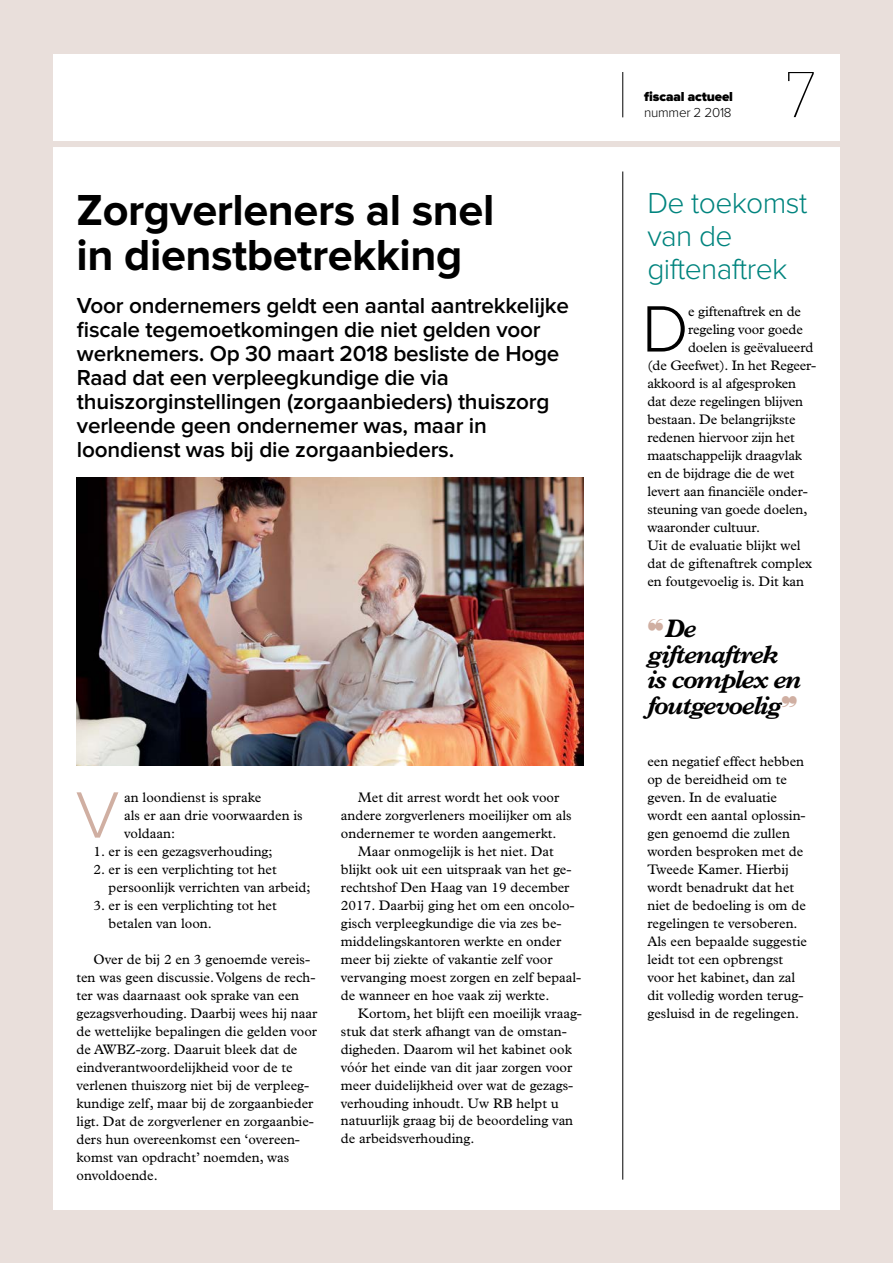
<style>
.page{position:relative;width:893px;height:1263px;background:#e9dfdb}
.page>*{position:absolute;margin:0;border:0;box-sizing:border-box;transform-origin:0 0}
.t1{font:300 67.8px "Proxima Nova";color:#d0afa2}
.t2{font:300 67.8px "Proxima Nova";color:#000}
.t3{font:100 63px "Glypha LT Std";color:#000}
.t4{font:700 45px/45px "Proxima Nova";letter-spacing:-.01em;color:#000}
.t5{font:300 30px/33px "Proxima Nova";letter-spacing:-.02em;color:#00847e}
.t6{font:italic 700 25.5px/25.5px "Plantin Std";letter-spacing:-.05em;color:#000}
.t7{font:600 22.5px/24px "Proxima Nova";letter-spacing:-.01em;color:#000}
.t8{font:13.8px/18px "Plantin Std";color:#000}
.t9{font:900 13.5px/16.5px "Proxima Nova";letter-spacing:-.01em;color:#000}
.s1{font-weight:300}
.s2{color:#d0afa2}
</style>
<div class="page">
<div style="left:53px;top:54px;width:787px;height:1156px;background:#fff"></div>
<div style="left:0;top:141px;width:893px;height:6px;background:#e9dfdb"></div>
<img style="left:77px;top:477px;width:506px;height:288px">
<hr style="left:622px;top:72px;width:1px;height:45px;background:#000">
<hr style="left:622px;top:171px;width:1px;height:1008px;background:#000">
<p class="t4" style="left:77px;top:189px;width:419px">Zorgverleners al snel in dienstbetrekking</p>
<p class="t7" style="left:77px;top:295px;width:493px">Voor ondernemers geldt een aantal aantrekkelijke fiscale tegemoetkomingen die niet gelden voor werknemers. Op 30 maart 2018 besliste de Hoge Raad dat een verpleegkundige die via thuiszorginstellingen (zorgaanbieders) thuiszorg verleende geen ondernemer was, maar in loondienst was bij die zorgaanbieders.</p>
<p class="t1" style="left:76px;top:784px;width:45px">V</p>
<p class="t8" style="left:124px;top:788px;width:180px">an loondienst is sprake<br>als er aan drie voorwaarden is voldaan:</p>
<p class="t8" style="left:94px;top:842px;width:181px">1. er is een gezagsverhouding;</p>
<p class="t8" style="left:109px;top:860px;width:203px;text-indent:-15px">2. er is een verplichting tot het persoonlijk verrichten van arbeid;</p>
<p class="t8" style="left:109px;top:896px;width:170px;text-indent:-15px">3. er is een verplichting tot het betalen van loon.</p>
<p class="t8" style="left:77px;top:950px;width:242px;text-indent:17px">Over de bij 2 en 3 genoemde vereis&shy;ten was geen discussie. Volgens de rech&shy;ter was daarnaast ook sprake van een gezagsverhouding. Daarbij wees hij naar de wettelijke bepalingen die gelden voor de AWBZ-zorg. Daaruit bleek dat de eindverantwoordelijkheid voor de te verlenen thuiszorg niet bij de verpleeg&shy;kundige zelf, maar bij de zorgaanbieder ligt. Dat de zorgverlener en zorgaanbie&shy;ders hun overeenkomst een ‘overeen&shy;komst van opdracht’ noemden, was onvoldoende.</p>
<p class="t8" style="left:358px;top:788px;width:203px">Met dit arrest wordt het ook voor</p>
<p class="t8" style="left:341px;top:806px;width:232px">andere zorgverleners moeilijker om als</p>
<p class="t8" style="left:341px;top:824px;width:217px">ondernemer te worden aangemerkt.</p>
<p class="t8" style="left:358px;top:842px;width:197px">Maar onmogelijk is het niet. Dat</p>
<p class="t8" style="left:341px;top:860px;width:232px">blijkt ook uit een uitspraak van het ge-</p>
<p class="t8" style="left:341px;top:878px;width:230px">rechtshof Den Haag van 19 december</p>
<p class="t8" style="left:341px;top:896px;width:235px">2017. Daarbij ging het om een oncolo-</p>
<p class="t8" style="left:341px;top:914px;width:222px">gisch verpleegkundige die via zes be-</p>
<p class="t8" style="left:341px;top:932px;width:222px">middelingskantoren werkte en onder</p>
<p class="t8" style="left:341px;top:950px;width:213px">meer bij ziekte of vakantie zelf voor</p>
<p class="t8" style="left:341px;top:968px;width:242px">vervanging moest zorgen en zelf bepaal-</p>
<p class="t8" style="left:341px;top:986px;width:210px">de wanneer en hoe vaak zij werkte.</p>
<p class="t8" style="left:358px;top:1004px;width:226px">Kortom, het blijft een moeilijk vraag-</p>
<p class="t8" style="left:341px;top:1022px;width:227px">stuk dat sterk afhangt van de omstan-</p>
<p class="t8" style="left:341px;top:1040px;width:232px">digheden. Daarom wil het kabinet ook</p>
<p class="t8" style="left:341px;top:1058px;width:233px">vóór het einde van dit jaar zorgen voor</p>
<p class="t8" style="left:341px;top:1076px;width:234px">meer duidelijkheid over wat de gezags-</p>
<p class="t8" style="left:341px;top:1094px;width:219px">verhouding inhoudt. Uw RB helpt u</p>
<p class="t8" style="left:341px;top:1112px;width:234px">natuurlijk graag bij de beoordeling van</p>
<p class="t8" style="left:341px;top:1130px;width:135px">de arbeidsverhouding.</p>
<p class="t9" style="left:644px;top:89px;width:90px">fiscaal actueel <span class="s1">nummer 2 2018</span></p>
<p class="t3" style="left:785px;top:58px;width:33px">7</p>
<p class="t5" style="left:647px;top:188px;width:161px">De toekomst van de giftenaftrek</p>
<p class="t2" style="left:642px;top:298px;width:48px">D</p>
<p class="t8" style="left:688px;top:302px;width:115px">e giftenaftrek en de</p>
<p class="t8" style="left:688px;top:320px;width:116px">regeling voor goede</p>
<p class="t8" style="left:688px;top:338px;width:127px">doelen is geëvalueerd</p>
<p class="t8" style="left:647px;top:356px;width:170px">(de Geefwet). In het Regeer-</p>
<p class="t8" style="left:647px;top:374px;width:150px">akkoord is al afgesproken</p>
<p class="t8" style="left:647px;top:392px;width:157px">dat deze regelingen blijven</p>
<p class="t8" style="left:647px;top:410px;width:150px">bestaan. De belangrijkste</p>
<p class="t8" style="left:647px;top:428px;width:149px">redenen hiervoor zijn het</p>
<p class="t8" style="left:647px;top:446px;width:156px">maatschappelijk draagvlak</p>
<p class="t8" style="left:647px;top:464px;width:148px">en de bijdrage die de wet</p>
<p class="t8" style="left:647px;top:482px;width:162px">levert aan financiële onder-</p>
<p class="t8" style="left:647px;top:500px;width:161px">steuning van goede doelen,</p>
<p class="t8" style="left:647px;top:518px;width:114px">waaronder cultuur.</p>
<p class="t8" style="left:647px;top:536px;width:155px">Uit de evaluatie blijkt wel</p>
<p class="t8" style="left:647px;top:554px;width:166px">dat de giftenaftrek complex</p>
<p class="t8" style="left:647px;top:572px;width:158px">en foutgevoelig is. Dit kan</p>
<p class="t6" style="left:647px;top:616px;width:155px"><span class="s2">❝</span>De giftenaftrek is complex en foutgevoelig</p>
<p class="t8" style="left:647px;top:752px;width:161px">een negatief effect hebben op de bereidheid om te geven. In de evaluatie wordt een aantal oplossin&shy;gen genoemd die zullen worden besproken met de<br>Tweede Kamer. Hierbij wordt benadrukt dat het niet de bedoeling is om de regelingen te versoberen.<br>Als een bepaalde suggestie leidt tot een opbrengst voor het kabinet, dan zal dit volledig worden terug&shy;gesluisd in de regelingen.</p>
</div>
